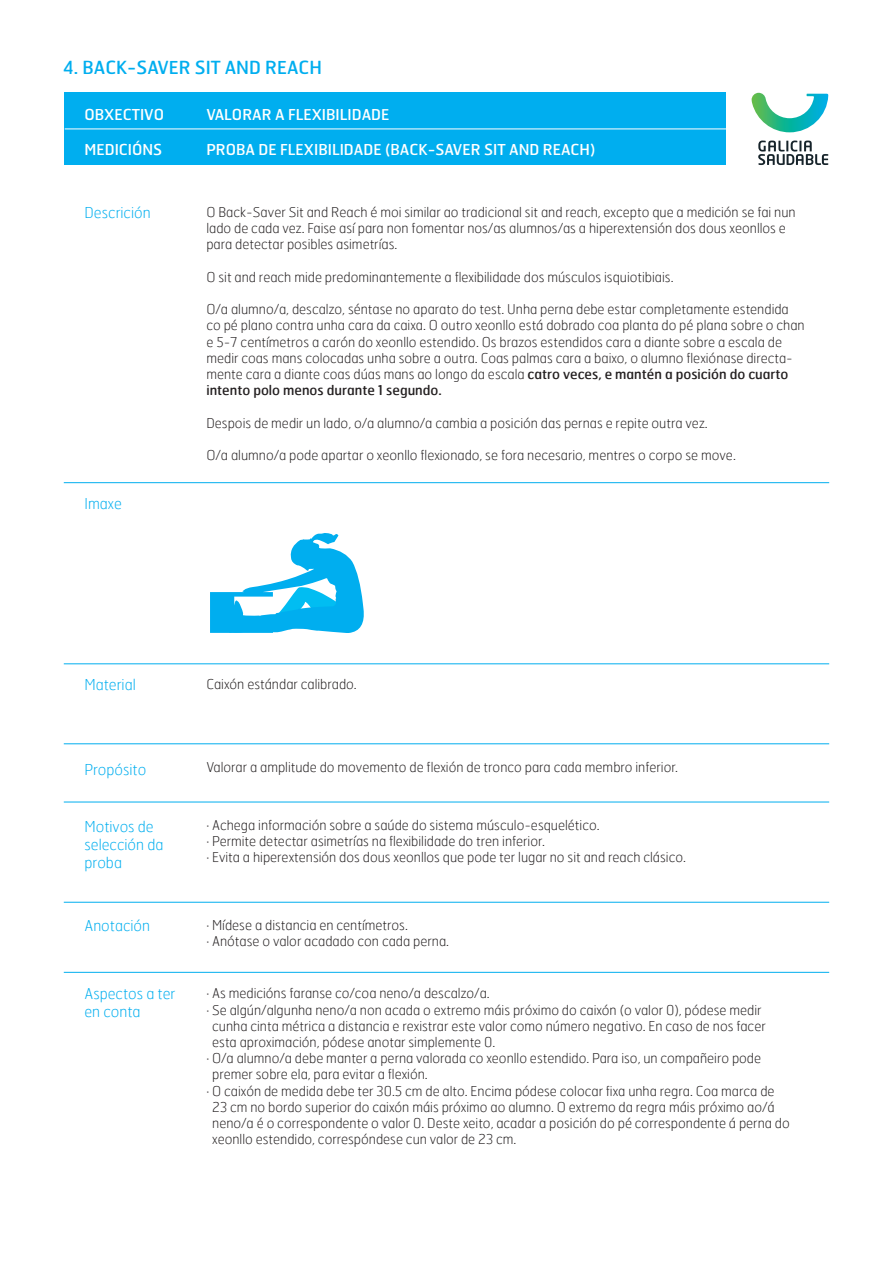
<style>
.page{position:relative;width:893px;height:1263px;background:#fff}
.page>*{position:absolute;margin:0;border:0;box-sizing:border-box;transform-origin:0 0}
.t1{font:18px "Hermes";color:#00aeef}
.t2{font:100 15px/18px "Hermes";color:#00aeef}
.t3{font:15px "Hermes";color:#fff}
.t4{font:100 13.5px/16.2px "Hermes";color:#231f20}
.s1{font-weight:400}
</style>
<div class="page">
<div style="left:64px;top:93px;width:661px;height:72px;background:#00aeef"></div>
<hr style="left:64px;top:482px;width:765px;height:1px;background:#00aeef">
<hr style="left:64px;top:663px;width:765px;height:1px;background:#00aeef">
<hr style="left:64px;top:743px;width:765px;height:1px;background:#00aeef">
<hr style="left:64px;top:802px;width:765px;height:1px;background:#00aeef">
<hr style="left:64px;top:902px;width:765px;height:1px;background:#00aeef">
<hr style="left:64px;top:972px;width:765px;height:1px;background:#00aeef">
<hr style="left:65px;top:129px;width:687px;height:1px;background:#fff">
<svg style="left:758px;top:141px;width:70px;height:24px"></svg>
<svg style="left:752px;top:93px;width:76px;height:39px"></svg>
<svg style="left:210px;top:533px;width:154px;height:100px"></svg>
<h1 class="t1" style="left:63px;top:56px;width:260px">4. BACK-SAVER SIT AND REACH</h1>
<p class="t3" style="left:85px;top:105px;width:81px">OBXECTIVO</p>
<p class="t3" style="left:85px;top:140px;width:79px">MEDICIÓNS</p>
<p class="t3" style="left:206px;top:105px;width:185px">VALORAR A FLEXIBILIDADE</p>
<p class="t3" style="left:206px;top:140px;width:391px">PROBA DE FLEXIBILIDADE (BACK-SAVER SIT AND REACH)</p>
<p class="t2" style="left:85px;top:203px;width:68px">Descrición</p>
<p class="t4" style="left:206px;top:204px;width:591px">O Back-Saver Sit and Reach é moi similar ao tradicional sit and reach, excepto que a medición se fai nun lado de cada vez. Faise así para non fomentar nos/as alumnos/as a hiperextensión dos dous xeonllos e para detectar posibles asimetrías.</p>
<p class="t4" style="left:206px;top:268px;width:469px">O sit and reach mide predominantemente a flexibilidade dos músculos isquiotibiais.</p>
<p class="t4" style="left:206px;top:301px;width:600px">O/a alumno/a, descalzo, séntase no aparato do test. Unha perna debe estar completamente estendida co pé plano contra unha cara da caixa. O outro xeonllo está dobrado coa planta do pé plana sobre o chan e 5-7 centímetros a carón do xeonllo estendido. Os brazos estendidos cara a diante sobre a escala de medir coas mans colocadas unha sobre a outra. Coas palmas cara a baixo, o alumno flexiónase directa&shy;mente cara a diante coas dúas mans ao longo da escala <span class="s1">catro veces, e mantén a posición do cuarto intento polo menos durante 1 segundo.</span></p>
<p class="t4" style="left:206px;top:414px;width:503px">Despois de medir un lado, o/a alumno/a cambia a posición das pernas e repite outra vez.</p>
<p class="t4" style="left:206px;top:447px;width:531px">O/a alumno/a pode apartar o xeonllo flexionado, se fora necesario, mentres o corpo se move.</p>
<p class="t2" style="left:85px;top:494px;width:39px">Imaxe</p>
<p class="t2" style="left:85px;top:675px;width:53px">Material</p>
<p class="t4" style="left:206px;top:676px;width:152px">Caixón estándar calibrado.</p>
<p class="t2" style="left:85px;top:760px;width:63px">Propósito</p>
<p class="t4" style="left:206px;top:759px;width:473px">Valorar a amplitude do movemento de flexión de tronco para cada membro inferior.</p>
<p class="t2" style="left:85px;top:817px;width:80px">Motivos de selección da proba</p>
<p class="t4" style="left:206px;top:817px;width:481px">· Achega información sobre a saúde do sistema músculo-esquelético.<br>· Permite detectar asimetrías na flexibilidade do tren inferior.<br>· Evita a hiperextensión dos dous xeonllos que pode ter lugar no sit and reach clásico.</p>
<p class="t2" style="left:85px;top:916px;width:67px">Anotación</p>
<p class="t4" style="left:206px;top:916px;width:244px">· Mídese a distancia en centímetros.<br>· Anótase o valor acadado con cada perna.</p>
<p class="t2" style="left:85px;top:985px;width:92px">Aspectos a ter en conta</p>
<p class="t4" style="left:206px;top:985px;width:285px">· As medicións faranse co/coa neno/a descalzo/a.</p>
<p class="t4" style="left:206px;top:1001px;width:557px">· Se algún/algunha neno/a non acada o extremo máis próximo do caixón (o valor 0), pódese medir</p>
<p class="t4" style="left:212px;top:1017px;width:555px">cunha cinta métrica a distancia e rexistrar este valor como número negativo. En caso de nos facer</p>
<p class="t4" style="left:212px;top:1033px;width:285px">esta aproximación, pódese anotar simplemente 0.</p>
<p class="t4" style="left:206px;top:1050px;width:556px">· O/a alumno/a debe manter a perna valorada co xeonllo estendido. Para iso, un compañeiro pode</p>
<p class="t4" style="left:212px;top:1066px;width:217px">premer sobre ela, para evitar a flexión.</p>
<p class="t4" style="left:206px;top:1082px;width:570px">· O caixón de medida debe ter 30.5 cm de alto. Encima pódese colocar fixa unha regra. Coa marca de</p>
<p class="t4" style="left:212px;top:1098px;width:564px">23 cm no bordo superior do caixón máis próximo ao alumno. O extremo da regra máis próximo ao/á</p>
<p class="t4" style="left:212px;top:1114px;width:579px">neno/a é o correspondente o valor 0. Deste xeito, acadar a posición do pé correspondente á perna do</p>
<p class="t4" style="left:212px;top:1131px;width:306px">xeonllo estendido, correspóndese cun valor de 23 cm.</p>
</div>
